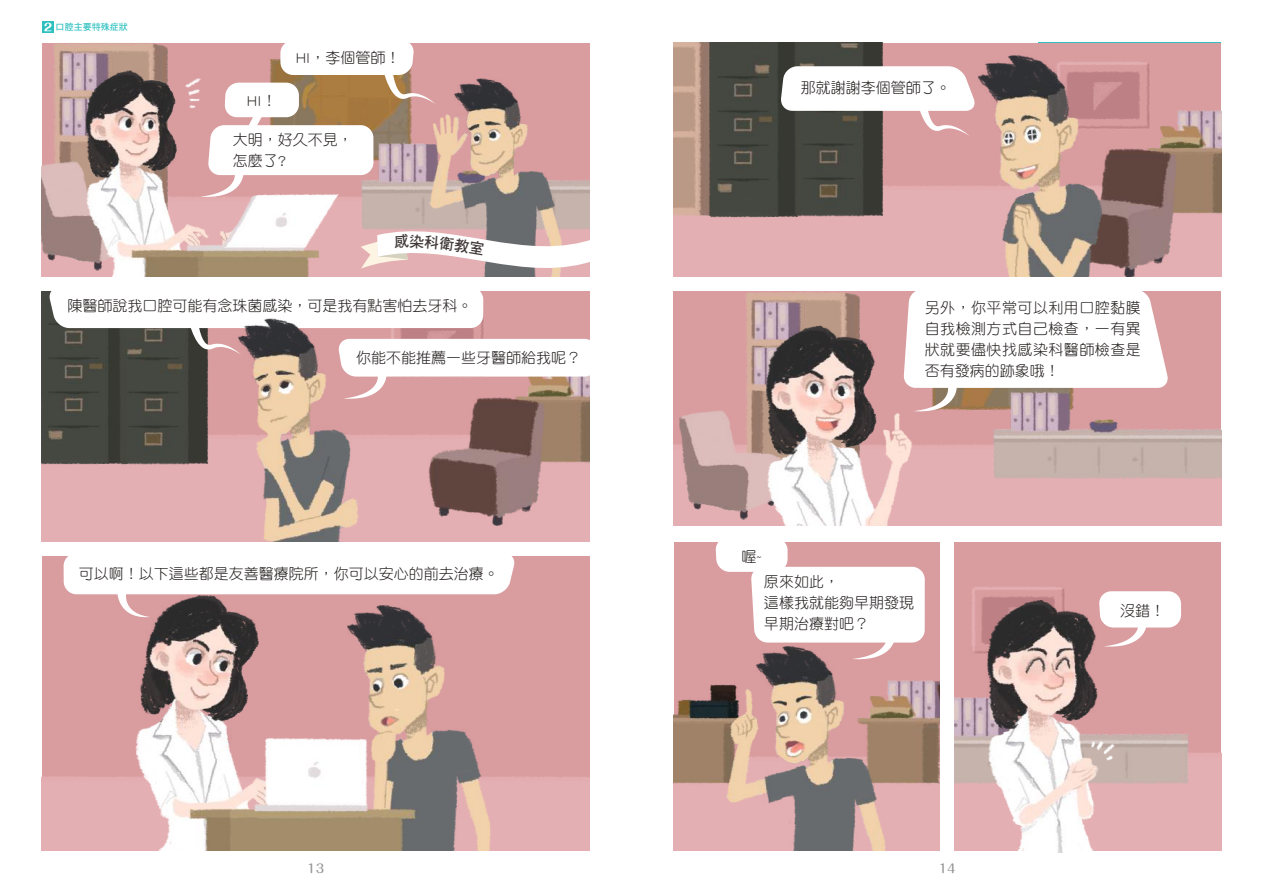
<style>
.page{position:relative;width:1263px;height:893px;background:#fff}
.page>*{position:absolute;margin:0;border:0;box-sizing:border-box;transform-origin:0 0}
.t1{font:15px/21px "DF Yuan Std W3";color:#241f1f}
.t2{font:500 12px "Maru Fo Pro";color:#969698}
.t3{font:9px "DF Hei Std W7";color:#2ec0c0}
</style>
<div class="page">
<svg style="left:42px;top:21px;width:12px;height:12px"></svg>
<svg style="left:44px;top:23px;width:8px;height:8px"></svg>
<div style="left:42px;top:556px;width:547px;height:294px;background:#d99c9f"></div>
<div style="left:44px;top:776px;width:545px;height:73px;background:#e4afb2"></div>
<div style="left:674px;top:291px;width:547px;height:234px;background:#d99c9f"></div>
<div style="left:922px;top:445px;width:297px;height:80px;background:#e4afb2"></div>
<img style="left:746px;top:292px;width:114px;height:110px">
<img style="left:984px;top:411px;width:235px;height:75px">
<img style="left:674px;top:402px;width:76px;height:123px">
<div style="left:42px;top:43px;width:547px;height:234px;background:#d99c9f"></div>
<img style="left:54px;top:44px;width:114px;height:110px">
<img style="left:352px;top:180px;width:237px;height:38px">
<img style="left:44px;top:154px;width:33px;height:123px">
<img style="left:561px;top:399px;width:28px;height:67px">
<img style="left:415px;top:399px;width:146px;height:138px">
<img style="left:44px;top:291px;width:93px;height:176px">
<img style="left:115px;top:399px;width:99px;height:66px">
<div style="left:674px;top:43px;width:547px;height:234px;background:#d99c9f"></div>
<div style="left:674px;top:186px;width:545px;height:91px;background:#e4afb2"></div>
<img style="left:1160px;top:110px;width:59px;height:108px">
<img style="left:1107px;top:136px;width:86px;height:141px">
<img style="left:1107px;top:62px;width:43px;height:68px">
<img style="left:674px;top:44px;width:51px;height:185px">
<img style="left:700px;top:44px;width:106px;height:176px">
<img style="left:789px;top:44px;width:100px;height:172px">
<div style="left:955px;top:542px;width:266px;height:308px;background:#d99c9f"></div>
<div style="left:955px;top:753px;width:264px;height:96px;background:#e4afb2"></div>
<img style="left:955px;top:697px;width:239px;height:94px">
<img style="left:972px;top:587px;width:92px;height:5px">
<div style="left:674px;top:542px;width:265px;height:308px;background:#d99c9f"></div>
<div style="left:674px;top:788px;width:265px;height:61px;background:#e4afb2"></div>
<img style="left:674px;top:684px;width:40px;height:104px">
<img style="left:903px;top:680px;width:36px;height:108px">
<img style="left:77px;top:66px;width:265px;height:152px">
<img style="left:129px;top:617px;width:371px;height:232px">
<svg style="left:780px;top:66px;width:194px;height:70px"></svg>
<svg style="left:907px;top:291px;width:261px;height:120px;background:#f1e7e6"></svg>
<svg style="left:1107px;top:591px;width:74px;height:56px"></svg>
<svg style="left:715px;top:542px;width:210px;height:101px"></svg>
<svg style="left:64px;top:556px;width:451px;height:61px"></svg>
<img style="left:429px;top:78px;width:144px;height:140px">
<img style="left:234px;top:399px;width:129px;height:143px">
<img style="left:974px;top:55px;width:133px;height:222px">
<img style="left:750px;top:322px;width:172px;height:203px">
<img style="left:714px;top:643px;width:189px;height:206px">
<img style="left:972px;top:592px;width:146px;height:260px">
<svg style="left:200px;top:44px;width:236px;height:153px"></svg>
<hr style="left:631px;top:0;width:1px;height:893px;background:#ef1923">
<svg style="left:48px;top:218px;width:542px;height:181px"></svg>
<p class="t3" style="left:56px;top:22px;width:73px">口腔主要特殊症狀</p>
<p class="t1" style="left:247px;top:90px;width:31px">HI！</p>
<p class="t1" style="left:296px;top:47px;width:106px">HI，李個管師！</p>
<p class="t1" style="left:233px;top:129px;width:121px">大明，好久不見，怎麼了?</p>
<p class="t1" style="left:67px;top:295px;width:406px">陳醫師說我口腔可能有念珠菌感染，可是我有點害怕去牙科。</p>
<p class="t1" style="left:356px;top:347px;width:226px">你能不能推薦一些牙醫師給我呢？</p>
<p class="t1" style="left:79px;top:563px;width:421px">可以啊！以下這些都是友善醫療院所，你可以安心的前去治療。</p>
<p class="t1" style="left:801px;top:77px;width:151px">那就謝謝李個管師了。</p>
<p class="t1" style="left:925px;top:297px;width:218px;text-align:justify">另外，你平常可以利用口腔黏膜自我檢測方式自己檢查，一有異狀就要儘快找感染科醫師檢查是否有發病的跡象哦！</p>
<p class="t1" style="left:741px;top:546px;width:21px">喔~</p>
<p class="t1" style="left:764px;top:571px;width:151px">原來如此，<br>這樣我就能夠早期發現早期治療對吧？</p>
<p class="t1" style="left:1120px;top:599px;width:46px">沒錯！</p>
<p class="t2" style="left:307px;top:858px;width:18px">13</p>
<p class="t2" style="left:939px;top:858px;width:18px">14</p>
</div>
